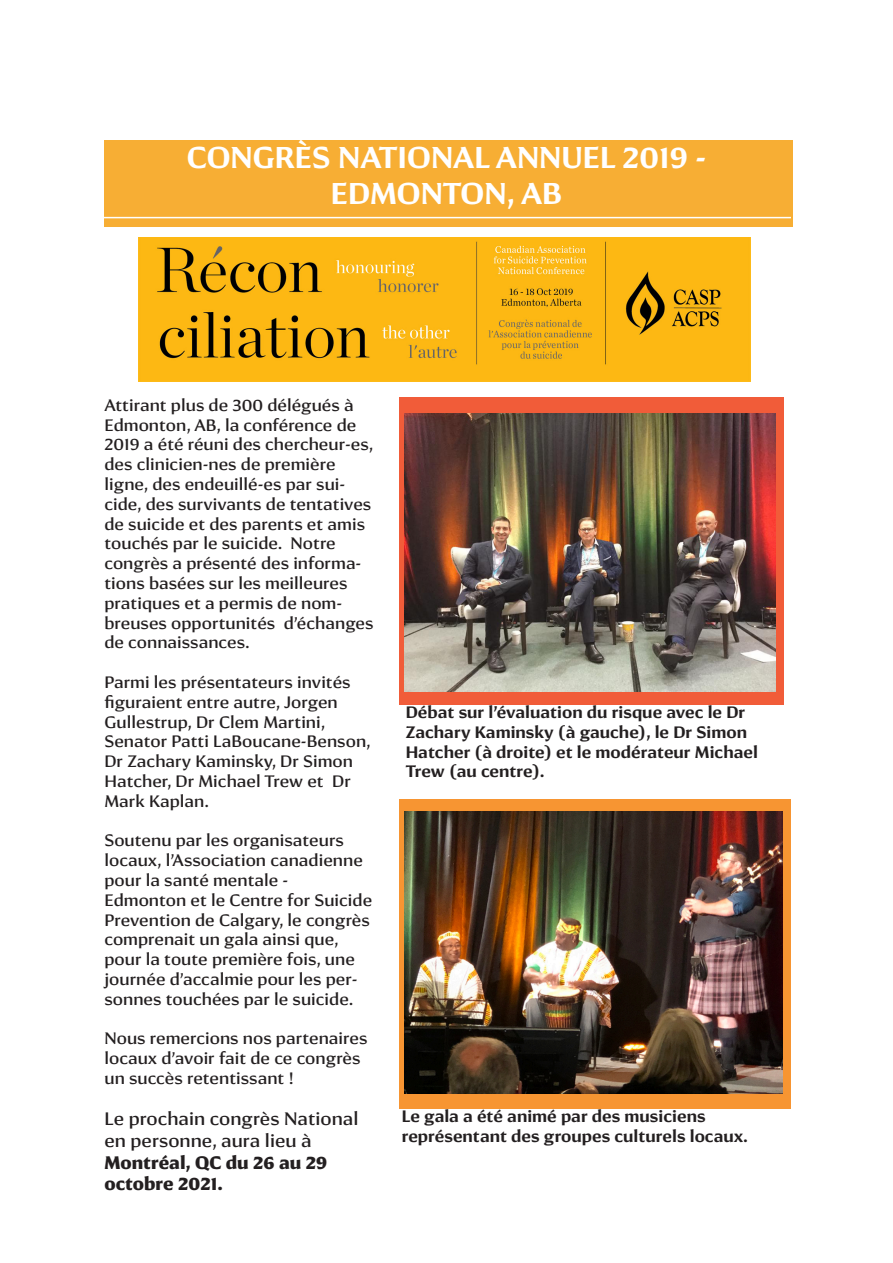
<style>
.page{position:relative;width:893px;height:1263px;background:#fff}
.page>*{position:absolute;margin:0;border:0;box-sizing:border-box;transform-origin:0 0}
.Headline_1_-_left{font:600 30px/36px "Conglomerate";color:#fff;text-align:center}
.t1{font:500 18px/21.6px "Conglomerate";color:#231f20}
.t2{font:700 18px "Conglomerate";color:#231f20}
.t3{font:500 16.5px/19.8px "Conglomerate";color:#231f20}
.Body_-_centered{font:600 16.5px/19.8px "Conglomerate";color:#231f20}
</style>
<div class="page">
<div style="left:399px;top:799px;width:392px;height:310px;background:#f79532"></div>
<div style="left:104px;top:140px;width:689px;height:87px;background:#f7ae34"></div>
<hr style="left:102px;top:217px;width:689px;height:1px;background:#fff">
<div style="left:399px;top:398px;width:385px;height:307px;background:#f15c39"></div>
<img style="left:405px;top:812px;width:377px;height:281px">
<img style="left:405px;top:414px;width:370px;height:278px">
<img style="left:138px;top:237px;width:613px;height:145px">
<p class="Headline_1_-_left" style="left:187px;top:139px;width:521px">CONGRÈS NATIONAL ANNUEL 2019 -<br>EDMONTON, AB</p>
<p class="t3" style="left:104px;top:394px;width:271px">Attirant plus de 300 délégués à<br>Edmonton, AB, la conférence de<br>2019 a été réuni des chercheur-es, des clinicien-nes de première ligne, des endeuillé-es par sui&shy;cide, des survivants de tentatives de suicide et des parents et amis touchés par le suicide. Notre congrès a présenté des informa&shy;tions basées sur les meilleures pratiques et a permis de nom&shy;breuses opportunités d’échanges de connaissances.</p>
<p class="t3" style="left:104px;top:672px;width:268px">Parmi les présentateurs invités figuraient entre autre, Jorgen<br>Gullestrup, Dr Clem Martini,<br>Senator Patti LaBoucane-Benson,<br>Dr Zachary Kaminsky, Dr Simon<br>Hatcher, Dr Michael Trew et Dr<br>Mark Kaplan.</p>
<p class="t3" style="left:104px;top:830px;width:260px">Soutenu par les organisateurs locaux, l’Association canadienne pour la santé mentale -</p>
<p class="t3" style="left:104px;top:889px;width:269px">Edmonton et le Centre for Suicide<br>Prevention de Calgary, le congrès comprenait un gala ainsi que, pour la toute première fois, une journée d’accalmie pour les per&shy;sonnes touchées par le suicide.</p>
<p class="t3" style="left:104px;top:1028px;width:264px">Nous remercions nos partenaires locaux d’avoir fait de ce congrès un succès retentissant !</p>
<p class="t1" style="left:104px;top:1108px;width:256px">Le prochain congrès National en personne, aura lieu à</p>
<p class="t2" style="left:104px;top:1150px;width:224px">Montréal, QC du 26 au 29</p>
<p class="t2" style="left:104px;top:1172px;width:120px">octobre 2021.</p>
<p class="Body_-_centered" style="left:406px;top:702px;width:354px">Débat sur l’évaluation du risque avec le Dr Zachary Kaminsky (à gauche), le Dr Simon Hatcher (à droite) et le modérateur Michael Trew (au centre).</p>
<p class="Body_-_centered" style="left:402px;top:1105px;width:348px">Le gala a été animé par des musiciens représentant des groupes culturels locaux.</p>
</div>
